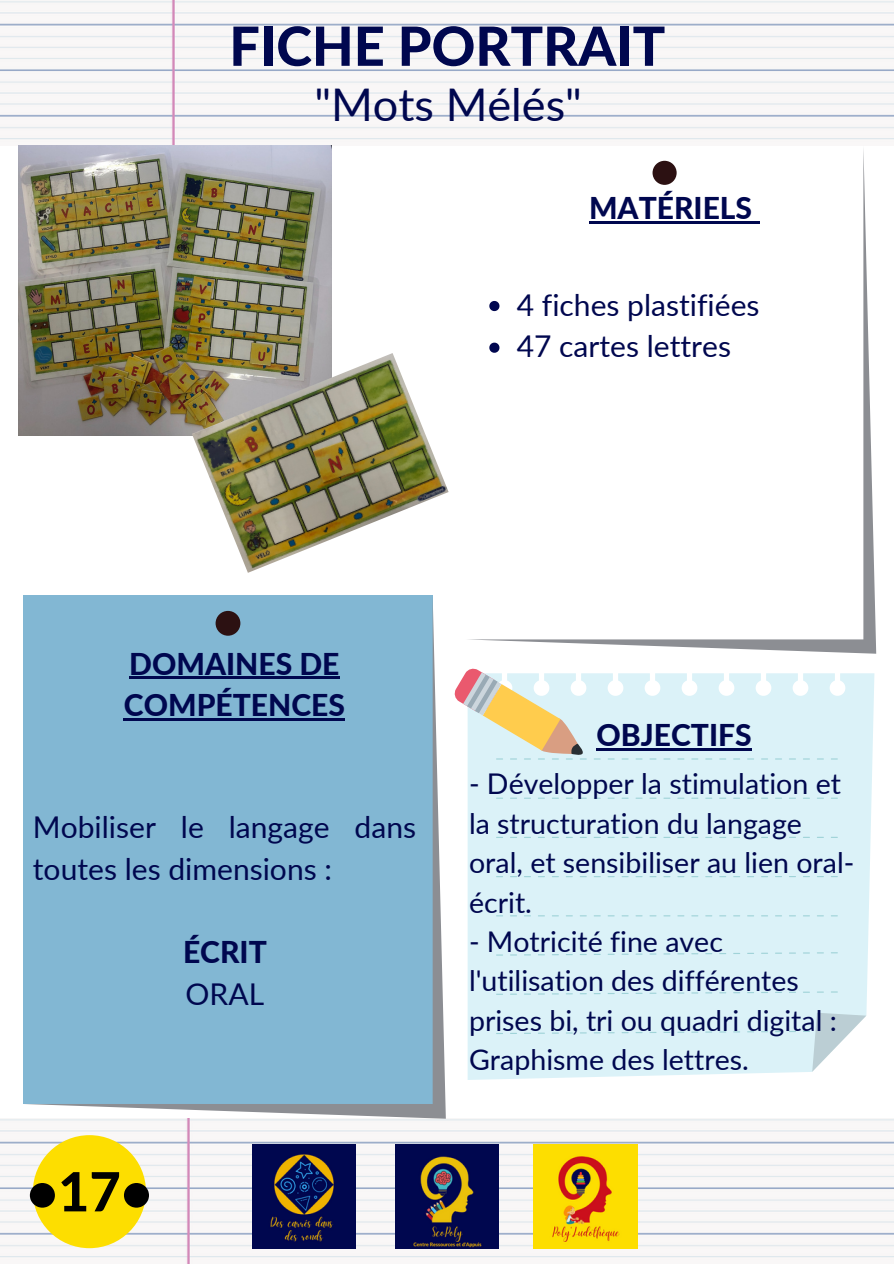
<style>
.page{position:relative;width:894px;height:1264px;background:#fff}
.page>*{position:absolute;margin:0;border:0;box-sizing:border-box;transform-origin:0 0}
.t1{font:800 54px "Lato";color:#00074f}
.t2{font:800 54px "Lato";color:#000}
.t3{font:45px "Lato";color:#00074f}
.t4{font:30px/41.7px "Lato";color:#00074f}
.t5{font:800 30px/41.7px "Lato";color:#00074f}
.t6{font:28.5px/39.5px "Lato";color:#00074f}
</style>
<div class="page">
<img style="left:0;top:1118px;width:893px;height:145px">
<div style="left:467px;top:673px;width:407px;height:406px;background:#dbf2f8"></div>
<svg style="left:496px;top:797px;width:341px;height:1px"></svg>
<svg style="left:496px;top:836px;width:341px;height:2px"></svg>
<svg style="left:496px;top:876px;width:341px;height:1px"></svg>
<svg style="left:496px;top:915px;width:341px;height:1px"></svg>
<svg style="left:496px;top:952px;width:341px;height:3px"></svg>
<svg style="left:496px;top:991px;width:341px;height:3px"></svg>
<svg style="left:496px;top:1012px;width:370px;height:59px;background:#daf0f5"></svg>
<img style="left:0;top:0;width:893px;height:145px">
<img style="left:395px;top:1144px;width:103px;height:104px">
<img style="left:252px;top:1144px;width:104px;height:104px">
<img style="left:533px;top:1144px;width:104px;height:104px">
<div style="left:33px;top:1135px;width:113px;height:113px;background:#fdde00;border-radius:50%"></div>
<svg style="left:454px;top:668px;width:383px;height:95px;background:#dee8e5"></svg>
<svg style="left:468px;top:149px;width:407px;height:504px"></svg>
<div style="left:23px;top:595px;width:422px;height:523px;background:#82b7d3"></div>
<img style="left:18px;top:146px;width:313px;height:290px">
<hr style="left:129px;top:676px;width:210px;height:3px;background:#00074f">
<hr style="left:124px;top:718px;width:221px;height:2px;background:#00074f">
<hr style="left:589px;top:222px;width:163px;height:2px;background:#00074f">
<svg style="left:752px;top:222px;width:7px;height:2px"></svg>
<svg style="left:489px;top:301px;width:10px;height:10px"></svg>
<svg style="left:489px;top:342px;width:10px;height:11px"></svg>
<img style="left:192px;top:353px;width:256px;height:220px">
<h1 class="t1" style="left:229px;top:12px;width:437px">FICHE PORTRAIT</h1>
<h2 class="t3" style="left:314px;top:77px;width:269px">"Mots Mélés"</h2>
<p class="t5" style="left:589px;top:187px;width:165px">MATÉRIELS</p>
<p class="t4" style="left:516px;top:283px;width:244px">4 fiches plastifiées<br>47 cartes lettres</p>
<p class="t5" style="left:124px;top:642px;width:222px">DOMAINES DE<br>COMPÉTENCES</p>
<p class="t4" style="left:33px;top:805px;width:384px">Mobiliser le langage dans toutes les dimensions :</p>
<p class="t5" style="left:183px;top:930px;width:85px">ÉCRIT</p>
<p class="t4" style="left:185px;top:972px;width:80px">ORAL</p>
<h1 class="t2" style="left:27px;top:1157px;width:127px">•17•</h1>
<p class="t5" style="left:596px;top:713px;width:156px">OBJECTIFS</p>
<p class="t6" style="left:469px;top:763px;width:387px">- Développer la stimulation et la structuration du langage oral, et sensibiliser au lien oral&shy;écrit.</p>
<p class="t6" style="left:469px;top:921px;width:369px">- Motricité fine avec l'utilisation des différentes prises bi, tri ou quadri digital :<br>Graphisme des lettres.</p>
</div>
